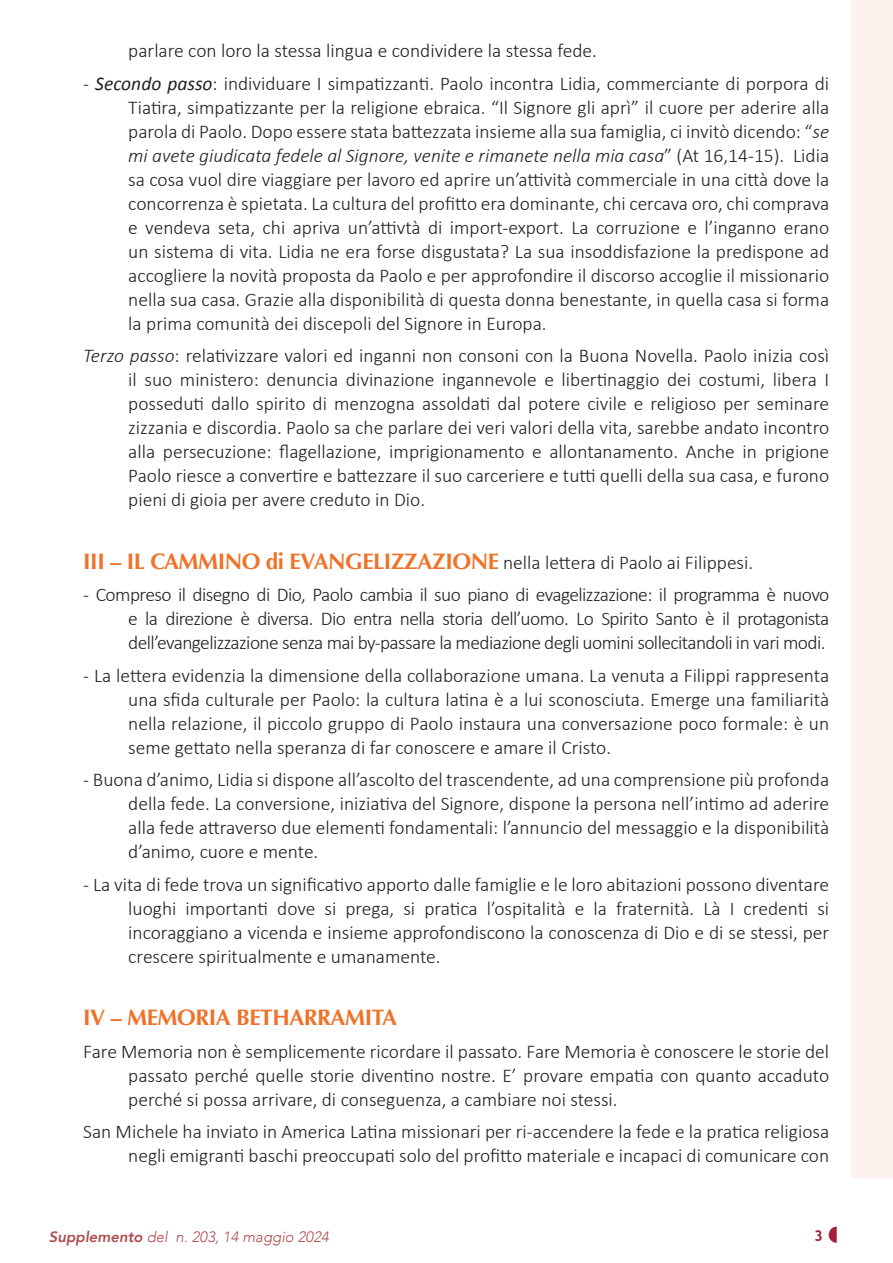
<style>
.page{position:relative;width:893px;height:1263px;background:#fff}
.page>*{position:absolute;margin:0;border:0;box-sizing:border-box;transform-origin:0 0}
.t1{font:700 22.5px "Optima";letter-spacing:-.02em;color:#ef7229}
.t2{font:300 19.5px/24px "Calibri";color:#231f20;text-align:justify}
.t3{font:italic 300 15px "Avenir";color:#b04d52}
.t4{font:700 15px "Trebuchet MS";color:#a22039}
.s1{font-weight:400;font-style:italic}
.s2{font-style:italic}
.s3{font-family:"Calibri";font-weight:300;font-size:19.5px;color:#231f20}
.s4{font-weight:800}
</style>
<div class="page">
<div style="left:851px;top:0;width:42px;height:1178px;background:#fdf2ed"></div>
<p class="t2" style="left:128px;top:38px;width:470px">parlare con loro la stessa lingua e condividere la stessa fede.</p>
<p class="t2" style="left:128px;top:71px;width:702px;text-indent:-45px">- <span class="s1">Secondo passo</span>: individuare I simpatizzanti. Paolo incontra Lidia, commerciante di porpora di Tiatira, simpatizzante per la religione ebraica. “Il Signore gli aprì” il cuore per aderire alla parola di Paolo. Dopo essere stata battezzata insieme alla sua famiglia, ci invitò dicendo: “<span class="s2">se mi avete giudicata fedele al Signore, venite e rimanete nella mia casa</span>” (At 16,14-15). Lidia sa cosa vuol dire viaggiare per lavoro ed aprire un’attività commerciale in una città dove la concorrenza è spietata. La cultura del profitto era dominante, chi cercava oro, chi comprava e vendeva seta, chi apriva un’attivtà di import-export. La corruzione e l’inganno erano un sistema di vita. Lidia ne era forse disgustata? La sua insoddisfazione la predispone ad accogliere la novità proposta da Paolo e per approfondire il discorso accoglie il missionario nella sua casa. Grazie alla disponibilità di questa donna benestante, in quella casa si forma la prima comunità dei discepoli del Signore in Europa.</p>
<p class="t2" style="left:128px;top:343px;width:702px;text-indent:-45px"><span class="s2">Terzo passo</span>: relativizzare valori ed inganni non consoni con la Buona Novella. Paolo inizia così il suo ministero: denuncia divinazione ingannevole e libertinaggio dei costumi, libera I posseduti dallo spirito di menzogna assoldati dal potere civile e religioso per seminare zizzania e discordia. Paolo sa che parlare dei veri valori della vita, sarebbe andato incontro alla persecuzione: flagellazione, imprigionamento e allontanamento. Anche in prigione Paolo riesce a convertire e battezzare il suo carceriere e tutti quelli della sua casa, e furono pieni di gioia per avere creduto in Dio.</p>
<p class="t1" style="left:83px;top:548px;width:671px">III – IL CAMMINO di EVANGELIZZAZIONE <span class="s3">nella lettera di Paolo ai Filippesi.</span></p>
<p class="t2" style="left:128px;top:583px;width:702px;text-indent:-45px">- Compreso il disegno di Dio, Paolo cambia il suo piano di evagelizzazione: il programma è nuovo e la direzione è diversa. Dio entra nella storia dell’uomo. Lo Spirito Santo è il protagonista dell’evangelizzazione senza mai by-passare la mediazione degli uomini sollecitandoli in vari modi.</p>
<p class="t2" style="left:128px;top:663px;width:702px;text-indent:-45px">- La lettera evidenzia la dimensione della collaborazione umana. La venuta a Filippi rappresenta una sfida culturale per Paolo: la cultura latina è a lui sconosciuta. Emerge una familiarità nella relazione, il piccolo gruppo di Paolo instaura una conversazione poco formale: è un seme gettato nella speranza di far conoscere e amare il Cristo.</p>
<p class="t2" style="left:128px;top:768px;width:702px;text-indent:-45px">- Buona d’animo, Lidia si dispone all’ascolto del trascendente, ad una comprensione più profonda della fede. La conversione, iniziativa del Signore, dispone la persona nell’intimo ad aderire alla fede attraverso due elementi fondamentali: l’annuncio del messaggio e la disponibilità d’animo, cuore e mente.</p>
<p class="t2" style="left:128px;top:872px;width:702px;text-indent:-45px">- La vita di fede trova un significativo apporto dalle famiglie e le loro abitazioni possono diventare luoghi importanti dove si prega, si pratica l’ospitalità e la fraternità. Là I credenti si incoraggiano a vicenda e insieme approfondiscono la conoscenza di Dio e di se stessi, per crescere spiritualmente e umanamente.</p>
<p class="t1" style="left:83px;top:1004px;width:315px">IV – MEMORIA BETHARRAMITA</p>
<p class="t2" style="left:128px;top:1039px;width:702px;text-indent:-45px">Fare Memoria non è semplicemente ricordare il passato. Fare Memoria è conoscere le storie del passato perché quelle storie diventino nostre. E’ provare empatia con quanto accaduto perché si possa arrivare, di conseguenza, a cambiare noi stessi.</p>
<p class="t2" style="left:83px;top:1120px;width:747px;text-align:right">San Michele ha inviato in America Latina missionari per ri-accendere la fede e la pratica religiosa negli emigranti baschi preoccupati solo del profitto materiale e incapaci di comunicare con</p>
<p class="t3" style="left:49px;top:1228px;width:282px"><span class="s4">Supplemento</span> del n. 203, 14 maggio 2024</p>
<p class="t4" style="left:814px;top:1226px;width:10px">3</p>
</div>
